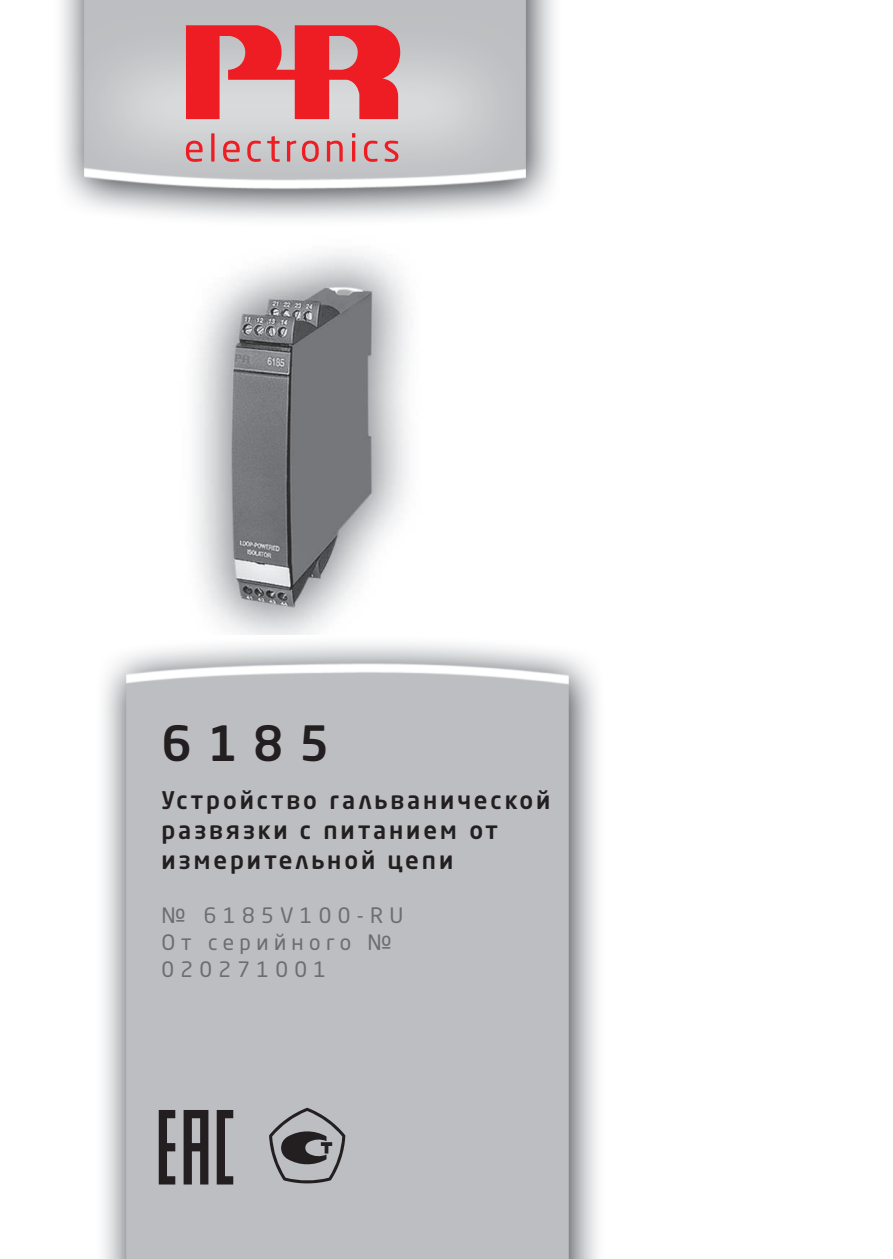
<style>
.page{position:relative;width:893px;height:1259px;background:#fff}
.page>*{position:absolute;margin:0;border:0;box-sizing:border-box;transform-origin:0 0}
.t1{font:500 48px "Neo Sans Pro";color:#231f20}
.t2{font:500 24px/30px "Neo Sans Pro Cyr";letter-spacing:.12em;color:#231f20}
.t3{font:21px "Neo Sans Pro";letter-spacing:.3em;color:#6c6d70}
.t4{font:21px "Neo Sans Pro Cyr";letter-spacing:.26em;color:#6c6d70}
.s1{font-family:"Neo Sans Pro Cyr"}
</style>
<div class="page">
<img style="left:61px;top:0;width:493px;height:219px">
<img style="left:195px;top:252px;width:213px;height:383px">
<img style="left:103px;top:643px;width:494px;height:616px">
<svg style="left:186px;top:141px;width:17px;height:21px"></svg>
<svg style="left:211px;top:133px;width:4px;height:29px"></svg>
<svg style="left:223px;top:141px;width:17px;height:21px"></svg>
<svg style="left:247px;top:141px;width:14px;height:21px"></svg>
<svg style="left:267px;top:136px;width:13px;height:26px"></svg>
<svg style="left:287px;top:141px;width:9px;height:21px"></svg>
<svg style="left:302px;top:141px;width:17px;height:21px"></svg>
<svg style="left:327px;top:141px;width:16px;height:21px"></svg>
<svg style="left:352px;top:133px;width:3px;height:29px"></svg>
<svg style="left:364px;top:141px;width:13px;height:21px"></svg>
<svg style="left:385px;top:141px;width:13px;height:21px"></svg>
<svg style="left:186px;top:25px;width:214px;height:94px;background:#e35b60"></svg>
<svg style="left:159px;top:1110px;width:74px;height:74px;background:#6b696b"></svg>
<svg style="left:269px;top:1107px;width:76px;height:77px;background:#8f8f91"></svg>
<h1 class="t1" style="left:162px;top:713px;width:169px">6185</h1>
<p class="t2" style="left:162px;top:784px;width:390px">Устройство гальванической развязки с питанием от измерительной цепи</p>
<p class="t3" style="left:162px;top:902px;width:243px"><span class="s1">№</span> 6185V100-RU</p>
<p class="t4" style="left:162px;top:929px;width:232px">От серийного №</p>
<p class="t3" style="left:162px;top:956px;width:166px">020271001</p>
</div>
